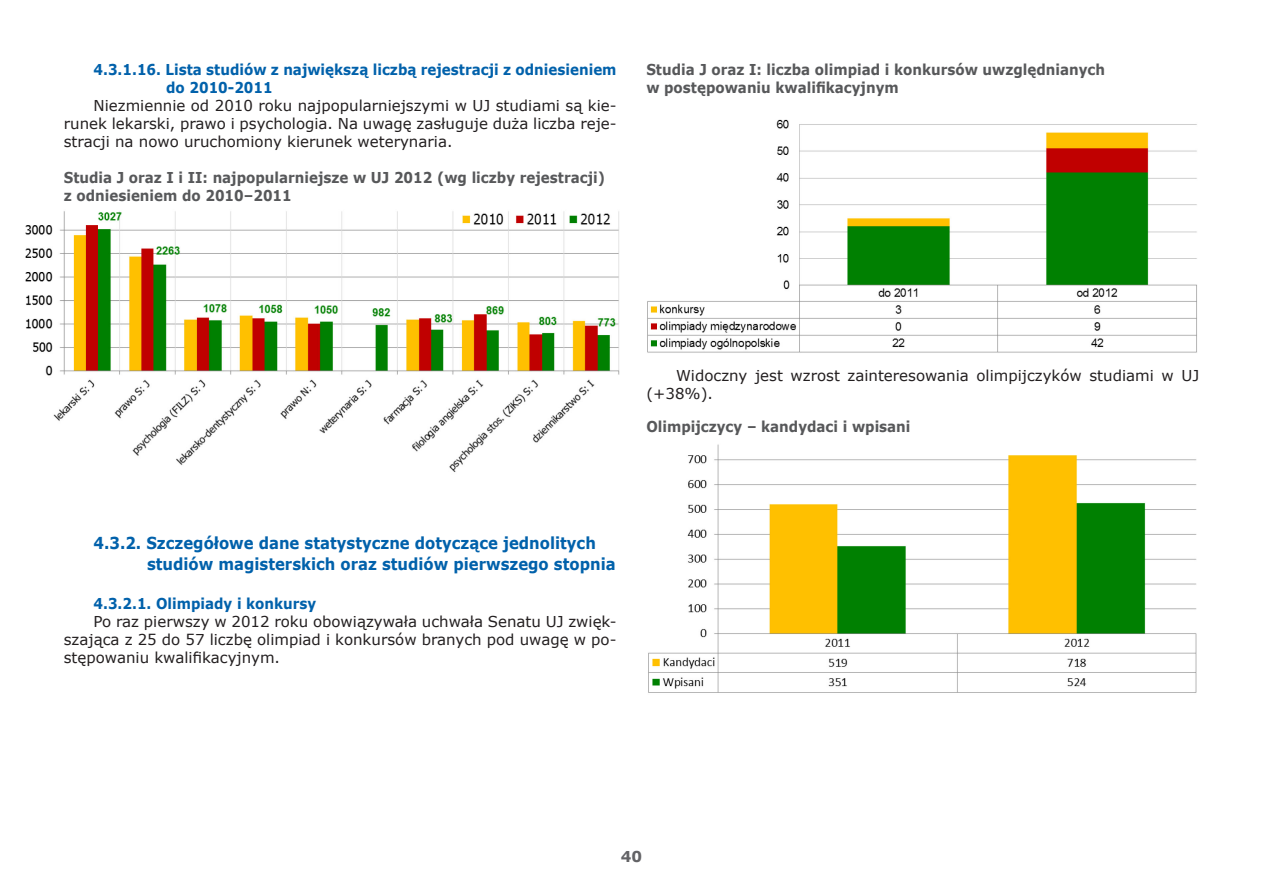
<style>
.page{position:relative;width:1263px;height:893px;background:#fff}
.page>*{position:absolute;margin:0;border:0;box-sizing:border-box;transform-origin:0 0}
.t1{font:700 16.5px/21px "Verdana";color:#0161ab;scale:.9 1}
.t2{font:15px/18px "Verdana";color:#231f20;text-align:justify}
.t3{font:700 15px/18px "Verdana";color:#57585a;scale:.9 1}
.t4{font:700 15px/18px "Verdana";color:#0161ab;scale:.9 1}
.t5{font:700 15px "Verdana";color:#636366}
</style>
<div class="page">
<img style="left:25px;top:211px;width:595px;height:261px">
<img style="left:647px;top:119px;width:550px;height:234px">
<img style="left:648px;top:444px;width:549px;height:249px">
<p class="t4" style="left:166px;top:60px;width:502px;text-indent:-73px">4.3.1.16. Lista studiów z największą liczbą rejestracji z odniesieniem do 2010-2011</p>
<p class="t2" style="left:64px;top:97px;width:554px;text-indent:30px">Niezmiennie od 2010 roku najpopularniejszymi w UJ studiami są kie&shy;runek lekarski, prawo i psychologia. Na uwagę zasługuje duża liczba reje&shy;stracji na nowo uruchomiony kierunek weterynaria.</p>
<p class="t3" style="left:64px;top:168px;width:603px">Studia J oraz I i II : najpopularniejsze w UJ 2012 (wg liczby rejestracji) z odniesieniem do 2010–2011</p>
<p class="t3" style="left:646px;top:60px;width:511px">Studia J oraz I : liczba olimpiad i konkursów uwzględnianych w postępowaniu kwalifikacyjnym</p>
<p class="t2" style="left:646px;top:367px;width:554px;text-indent:30px">Widoczny jest wzrost zainteresowania olimpijczyków studiami w UJ (+38%).</p>
<p class="t3" style="left:646px;top:417px;width:295px">Olimpijczycy – kandydaci i wpisani</p>
<p class="t1" style="left:147px;top:532px;width:522px;text-indent:-53px">4.3.2. Szczegółowe dane statystyczne dotyczące jednolitych studiów magisterskich oraz studiów pierwszego stopnia</p>
<p class="t4" style="left:94px;top:594px;width:249px">4.3.2.1. Olimpiady i konkursy</p>
<p class="t2" style="left:64px;top:613px;width:554px;text-indent:30px">Po raz pierwszy w 2012 roku obowiązywała uchwała Senatu UJ zwięk&shy;szająca z 25 do 57 liczbę olimpiad i konkursów branych pod uwagę w po&shy;stępowaniu kwalifikacyjnym.</p>
<p class="t5" style="left:621px;top:846px;width:23px">40</p>
</div>
